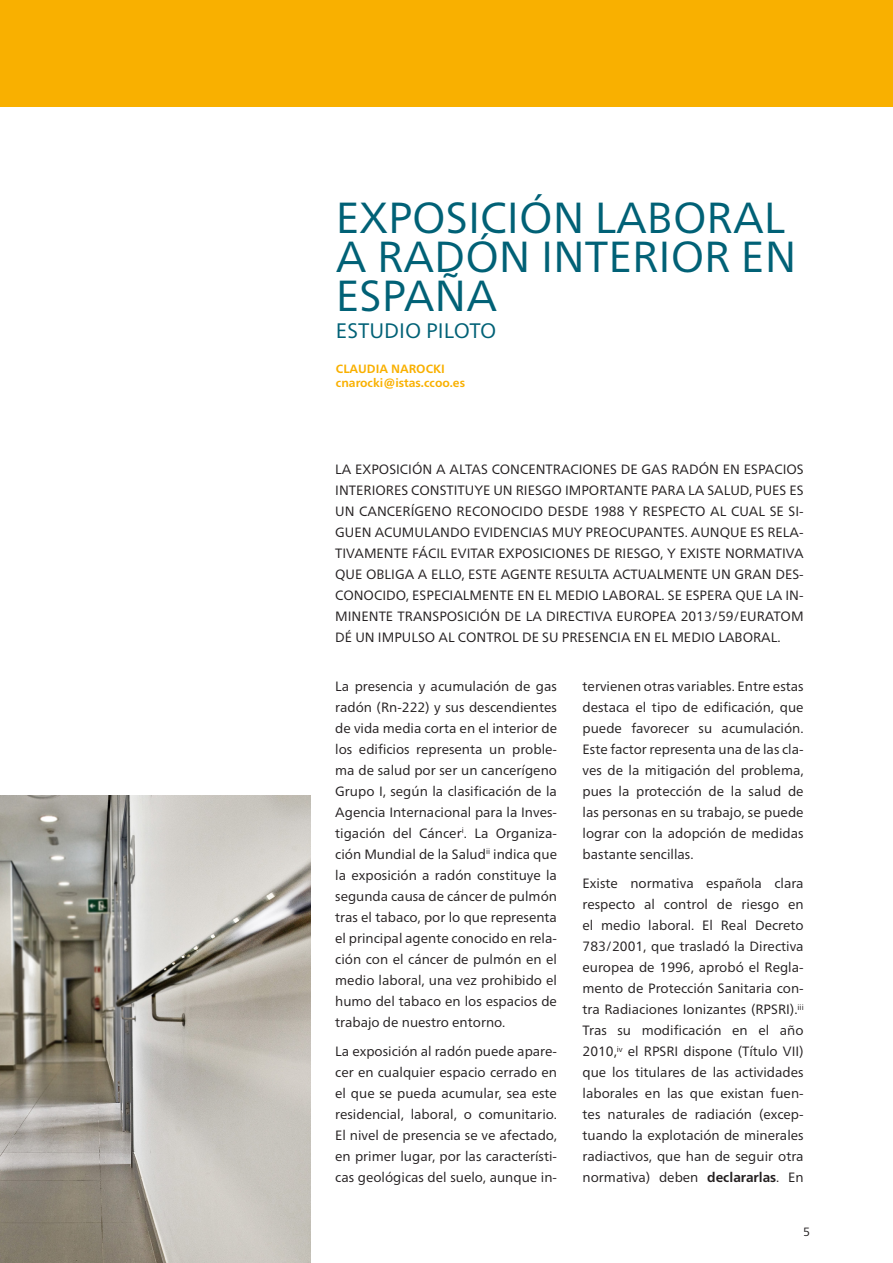
<style>
.page{position:relative;width:893px;height:1263px;background:#fff}
.page>*{position:absolute;margin:0;border:0;box-sizing:border-box;transform-origin:0 0}
._1_TITULO_ARTICULOS{font:43.5px/39px "Frutiger Neue LT Pro";color:#016176}
._1_TITULO_ARTICULOS-2{font:21px "Frutiger Neue LT Pro";color:#016176}
.texto_artículos{font:13.5px/21px "Frutiger Neue LT Pro";color:#231f20;text-align:justify}
._2-AUTOR{font:700 12px "Frutiger Neue LT Pro";color:#f9b000}
.t1{font:12px "Frutiger Neue LT Pro";color:#231f20}
.s1{font-weight:700}
</style>
<div class="page">
<div style="left:0;top:0;width:893px;height:106px;background:#f9b000"></div>
<img style="left:0;top:795px;width:310px;height:468px">
<p class="_1_TITULO_ARTICULOS" style="left:336px;top:198px;width:462px">EXPOSICIÓN LABORAL<br>A RADÓN INTERIOR EN<br>ESPAÑA</p>
<p class="_1_TITULO_ARTICULOS-2" style="left:336px;top:318px;width:162px">ESTUDIO PILOTO</p>
<p class="_2-AUTOR" style="left:336px;top:362px;width:110px">CLAUDIA NAROCKI</p>
<p class="_2-AUTOR" style="left:336px;top:376px;width:131px">cnarocki@istas.ccoo.es</p>
<p class="texto_artículos" style="left:335px;top:458px;width:470px">LA EXPOSICIÓN A ALTAS CONCENTRACIONES DE GAS RADÓN EN ESPACIOS INTERIORES CONSTITUYE UN RIESGO IMPORTANTE PARA LA SALUD, PUES ES UN CANCERÍGENO RECONOCIDO DESDE 1988 Y RESPECTO AL CUAL SE SI-GUEN ACUMULANDO EVIDENCIAS MUY PREOCUPANTES. AUNQUE ES RELA-TIVAMENTE FÁCIL EVITAR EXPOSICIONES DE RIESGO, Y EXISTE NORMATIVA QUE OBLIGA A ELLO, ESTE AGENTE RESULTA ACTUALMENTE UN GRAN DES-CONOCIDO, ESPECIALMENTE EN EL MEDIO LABORAL. SE ESPERA QUE LA IN-MINENTE TRANSPOSICIÓN DE LA DIRECTIVA EUROPEA 2013/59/EURATOM DÉ UN IMPULSO AL CONTROL DE SU PRESENCIA EN EL MEDIO LABORAL.</p>
<p class="texto_artículos" style="left:335px;top:675px;width:223px">La presencia y acumulación de gas radón (Rn-222) y sus descendientes de vida media corta en el interior de los edificios representa un proble&shy;ma de salud por ser un cancerígeno Grupo I, según la clasificación de la Agencia Internacional para la Inves&shy;tigación del Cáncer<sup>i</sup>. La Organiza&shy;ción Mundial de la Salud<sup>ii</sup> indica que la exposición a radón constituye la segunda causa de cáncer de pulmón tras el tabaco, por lo que representa el principal agente conocido en rela&shy;ción con el cáncer de pulmón en el medio laboral, una vez prohibido el humo del tabaco en los espacios de trabajo de nuestro entorno.</p>
<p class="texto_artículos" style="left:335px;top:1041px;width:223px">La exposición al radón puede apare&shy;cer en cualquier espacio cerrado en el que se pueda acumular, sea este residencial, laboral, o comunitario.<br>El nivel de presencia se ve afectado, en primer lugar, por las característi&shy;cas geológicas del suelo, aunque in-</p>
<p class="texto_artículos" style="left:583px;top:675px;width:223px">tervienen otras variables. Entre estas destaca el tipo de edificación, que puede favorecer su acumulación.<br>Este factor representa una de las cla&shy;ves de la mitigación del problema, pues la protección de la salud de las personas en su trabajo, se puede lograr con la adopción de medidas bastante sencillas.</p>
<p class="texto_artículos" style="left:583px;top:873px;width:223px">Existe normativa española clara respecto al control de riesgo en el medio laboral. El Real Decreto 783/2001, que trasladó la Directiva europea de 1996, aprobó el Regla&shy;mento de Protección Sanitaria con&shy;tra Radiaciones Ionizantes (RPSRI).<sup>iii </sup>Tras su modificación en el año 2010,<sup>iv</sup> el RPSRI dispone (Título VII) que los titulares de las actividades laborales en las que existan fuen&shy;tes naturales de radiación (excep&shy;tuando la explotación de minerales radiactivos, que han de seguir otra normativa) deben <span class="s1">declararlas</span>. En</p>
<p class="t1" style="left:803px;top:1224px;width:8px">5</p>
</div>
